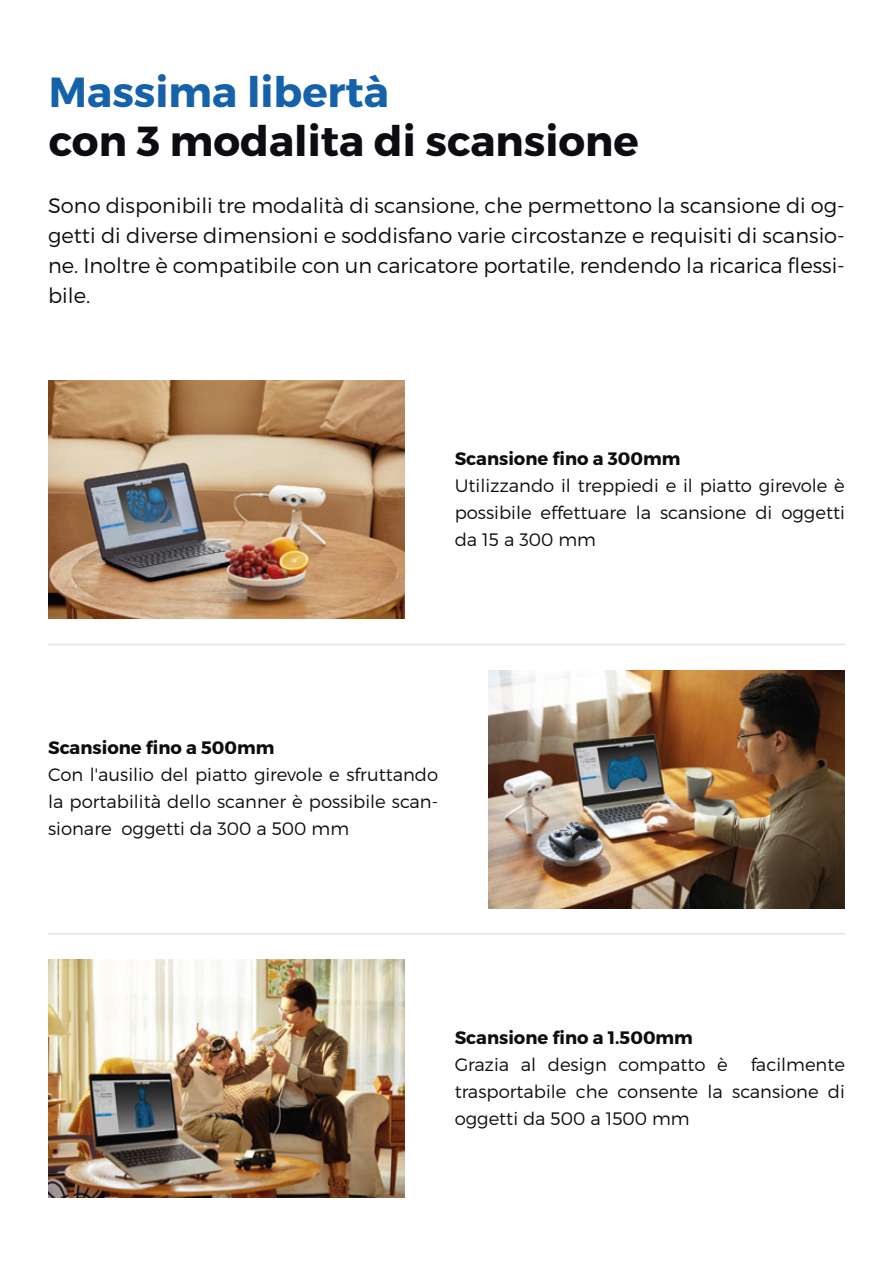
<style>
.page{position:relative;width:893px;height:1263px;background:#fff}
.page>*{position:absolute;margin:0;border:0;box-sizing:border-box;transform-origin:0 0}
.t1{font:700 42px "Montserrat";color:#0b0d12}
.t2{font:700 42px "Montserrat";color:#1562ab}
.t3{font:300 21px/30px "Montserrat";color:#0b0d10;text-align:justify}
.t4{font:300 18px/27px "Montserrat";color:#0b0d10;text-align:justify}
.t5{font:700 18px "Montserrat";color:#0b0d10}
</style>
<div class="page">
<img style="left:48px;top:381px;width:357px;height:238px">
<img style="left:48px;top:959px;width:357px;height:238px">
<img style="left:488px;top:670px;width:357px;height:238px">
<hr style="left:48px;top:644px;width:797px;height:1px;background:#e3e3e2">
<hr style="left:48px;top:933px;width:797px;height:1px;background:#e3e3e2">
<h1 class="t2" style="left:49px;top:66px;width:342px">Massima libertà</h1>
<h1 class="t1" style="left:49px;top:115px;width:591px">con 3 modalita di scansione</h1>
<p class="t3" style="left:48px;top:190px;width:798px">Sono disponibili tre modalità di scansione, che permettono la scansione di og&shy;getti di diverse dimensioni e soddisfano varie circostanze e requisiti di scansio&shy;ne. Inoltre è compatibile con un caricatore portatile, rendendo la ricarica flessi&shy;bile.</p>
<p class="t5" style="left:455px;top:447px;width:227px">Scansione fino a 300mm</p>
<p class="t4" style="left:455px;top:472px;width:392px">Utilizzando il treppiedi e il piatto girevole è possibile effettuare la scansione di oggetti da 15 a 300 mm</p>
<p class="t5" style="left:48px;top:737px;width:228px">Scansione fino a 500mm</p>
<p class="t4" style="left:48px;top:761px;width:392px">Con l'ausilio del piatto girevole e sfruttando la portabilità dello scanner è possibile scan&shy;sionare oggetti da 300 a 500 mm</p>
<p class="t5" style="left:455px;top:1026px;width:240px">Scansione fino a 1.500mm</p>
<p class="t4" style="left:455px;top:1050px;width:274px">Grazia al design compatto è</p>
<p class="t4" style="left:455px;top:1050px;width:392px;text-indent:296px">facilmente trasportabile che consente la scansione di oggetti da 500 a 1500 mm</p>
</div>
